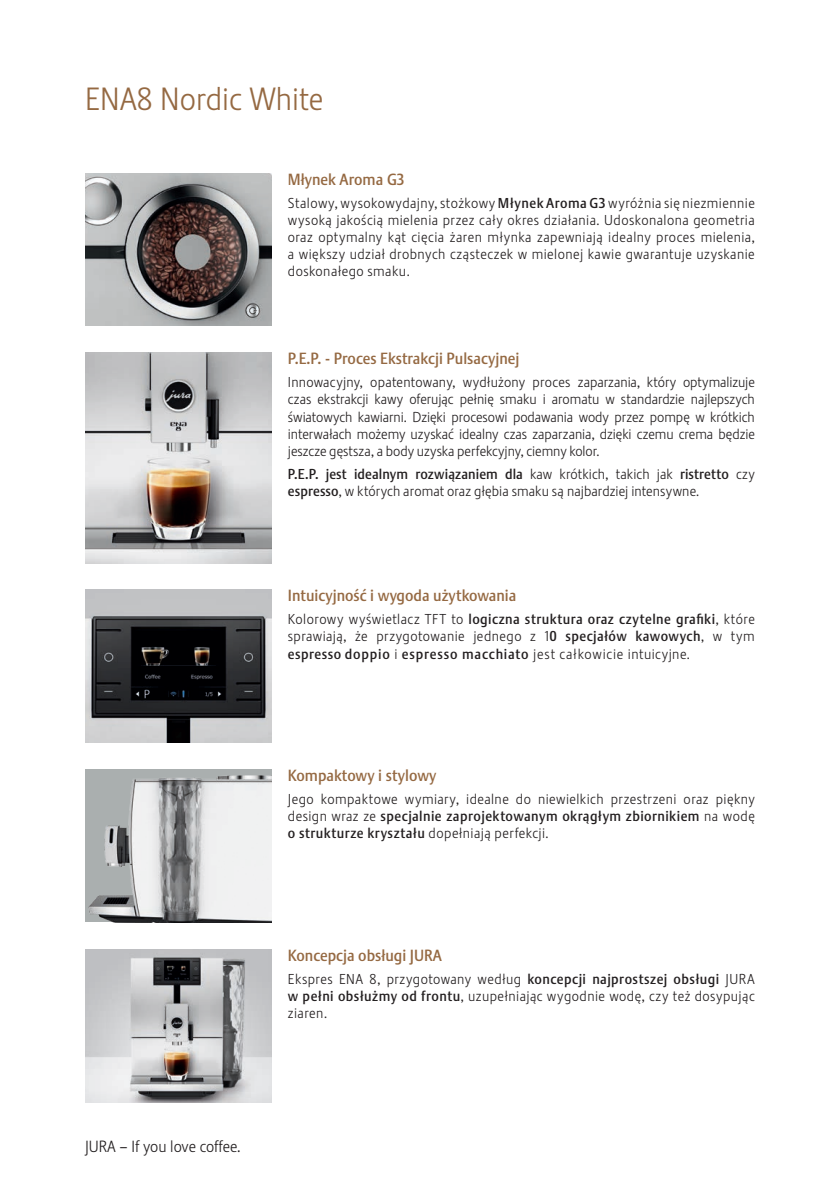
<style>
.page{position:relative;width:840px;height:1191px;background:#fff}
.page>*{position:absolute;margin:0;border:0;box-sizing:border-box;transform-origin:0 0}
.KOLO{font:31.8px "Stalemate LFCE Light";color:#956942}
.H4_02{font:16px "Stalemate LFCE Medium";color:#956942}
.t1{font:16px "Stalemate LFCE Light";color:#231f20}
.opis_nowy{font:14.2px/17.2px "Stalemate LFCE Light";letter-spacing:.025em;color:#231f20;text-align:justify}
.opis_nowy-2{font:14.2px/17.2px "Stalemate LFCE Light";letter-spacing:.005em;color:#231f20}
.s1{font-family:"Stalemate LFCE Medium"}
</style>
<div class="page">
<img style="left:85px;top:769px;width:186px;height:153px">
<img style="left:85px;top:353px;width:186px;height:210px">
<img style="left:85px;top:173px;width:186px;height:153px">
<img style="left:85px;top:949px;width:186px;height:153px">
<img style="left:85px;top:590px;width:186px;height:152px">
<p class="KOLO" style="left:85px;top:80px;width:240px">ENA8 Nordic White</p>
<p class="H4_02" style="left:288px;top:169px;width:118px">Młynek Aroma G3</p>
<p class="opis_nowy" style="left:288px;top:194px;width:468px">Stalowy, wysokowydajny, stożkowy <span class="s1">Młynek Aroma G3</span> wyróżnia się niezmiennie wysoką jakością mielenia przez cały okres działania. Udoskonalona geometria oraz optymalny kąt cięcia żaren młynka zapewniają idealny proces mielenia, a większy udział drobnych cząsteczek w mielonej kawie gwarantuje uzyskanie doskonałego smaku.</p>
<p class="H4_02" style="left:288px;top:349px;width:233px">P.E.P. - Proces Ekstrakcji Pulsacyjnej</p>
<p class="opis_nowy" style="left:288px;top:374px;width:468px">Innowacyjny, opatentowany, wydłużony proces zaparzania, który optymalizuje czas ekstrakcji kawy oferując pełnię smaku i aromatu w standardzie najlepszych światowych kawiarni. Dzięki procesowi podawania wody przez pompę w krótkich interwałach możemy uzyskać idealny czas zaparzania, dzięki czemu crema będzie jeszcze gęstsza, a body uzyska perfekcyjny, ciemny kolor.</p>
<p class="opis_nowy-2" style="left:288px;top:465px;width:468px"><span class="s1">P.E.P. jest idealnym rozwiązaniem dla</span> kaw krótkich, takich jak <span class="s1">ristretto</span> czy <span class="s1">espresso</span>, w których aromat oraz głębia smaku są najbardziej intensywne.</p>
<p class="H4_02" style="left:288px;top:586px;width:230px">Intuicyjność i wygoda użytkowania</p>
<p class="opis_nowy" style="left:288px;top:611px;width:468px">Kolorowy wyświetlacz TFT to <span class="s1">logiczna struktura oraz czytelne grafiki</span>, które sprawiają, że przygotowanie jednego z 1<span class="s1">0 specjałów kawowych</span>, w tym <span class="s1">espresso doppio</span> i <span class="s1">espresso macchiato</span> jest całkowicie intuicyjne.</p>
<p class="H4_02" style="left:288px;top:766px;width:150px">Kompaktowy i stylowy</p>
<p class="opis_nowy" style="left:288px;top:790px;width:468px">Jego kompaktowe wymiary, idealne do niewielkich przestrzeni oraz piękny design wraz ze <span class="s1">specjalnie zaprojektowanym okrągłym zbiornikiem</span> na wodę <span class="s1">o strukturze kryształu</span> dopełniają perfekcji.</p>
<p class="H4_02" style="left:288px;top:945px;width:155px">Koncepcja obsługi JURA</p>
<p class="opis_nowy" style="left:288px;top:970px;width:468px">Ekspres ENA 8, przygotowany według <span class="s1">koncepcji najprostszej obsługi</span> JURA <span class="s1">w pełni obsłużmy od frontu</span>, uzupełniając wygodnie wodę, czy też dosypując ziaren.</p>
<p class="t1" style="left:85px;top:1137px;width:157px">JURA – If you love coffee.</p>
</div>
